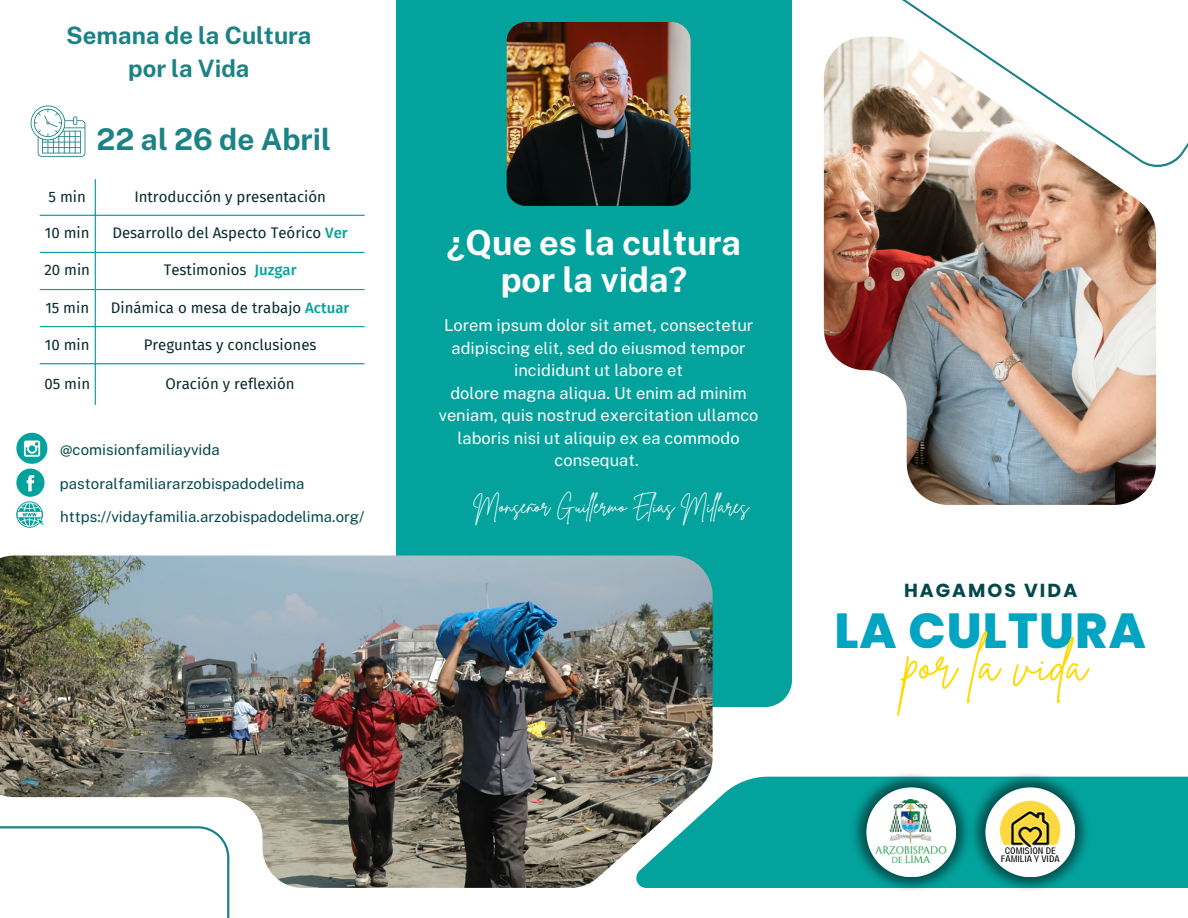
<style>
.page{position:relative;width:1188px;height:918px;background:#fff}
.page>*{position:absolute;margin:0;border:0;box-sizing:border-box;transform-origin:0 0}
.t1{font:51.15px "Brittany Signature";color:#ffda00}
.t2{font:800 49.2px "Poppins";letter-spacing:.025em;color:#01a4c1}
.t3{font:700 34.5px/37.2px "Public Sans";color:#fff;text-align:center}
.t4{font:700 30px "Public Sans";color:#1d8286}
.t5{font:700 24px/32.7px "Public Sans";color:#1d8286;text-align:center}
.t6{font:20.7px "Brittany Signature";color:#fff}
.t7{font:700 18.9px "Poppins";letter-spacing:.11em;color:#04484b}
.t8{font:16.5px/22.5px "Public Sans";color:#fff;text-align:center}
.t9{font:15px "Fira Sans";color:#072a2b}
.t10{font:15px "Public Sans";color:#04484b}
.t11{font:500 15px "Fira Sans";color:#04a29d}
.t12{font:9.3px/8.2px "Lazord";color:#000;text-align:center}
.s1{font-weight:500;color:#04a29d}
</style>
<div class="page">
<svg style="left:867px;top:0;width:321px;height:167px"></svg>
<img style="left:824px;top:37px;width:332px;height:468px">
<div style="left:712px;top:777px;width:476px;height:111px;background:#04a29d"></div>
<div style="left:396px;top:0;width:396px;height:707px;background:#04a29d"></div>
<img style="left:0;top:556px;width:712px;height:332px">
<img style="left:851px;top:774px;width:239px;height:116px">
<div style="left:866px;top:787px;width:90px;height:90px;background:#fff;border-radius:50%"></div>
<img style="left:872px;top:800px;width:78px;height:63px">
<div style="left:985px;top:787px;width:90px;height:90px;background:#fff;border-radius:50%"></div>
<img style="left:1000px;top:800px;width:61px;height:46px">
<img style="left:507px;top:22px;width:184px;height:184px;border-radius:19px">
<svg style="left:31px;top:105px;width:54px;height:52px"></svg>
<svg style="left:40px;top:179px;width:325px;height:226px"></svg>
<hr style="left:95px;top:179px;width:1px;height:226px;background:#04a29d">
<hr style="left:40px;top:215px;width:324px;height:1px;background:#04a29d">
<hr style="left:40px;top:252px;width:324px;height:1px;background:#04a29d">
<hr style="left:40px;top:289px;width:324px;height:1px;background:#04a29d">
<hr style="left:40px;top:326px;width:324px;height:1px;background:#04a29d">
<hr style="left:40px;top:363px;width:324px;height:1px;background:#04a29d">
<div style="left:16px;top:433px;width:31px;height:31px;background:#04a29d;border-radius:50%"></div>
<svg style="left:24px;top:441px;width:16px;height:16px"></svg>
<svg style="left:16px;top:469px;width:28px;height:58px"></svg>
<p class="t5" style="left:66px;top:19px;width:247px">Semana de la Cultura por la Vida</p>
<p class="t4" style="left:97px;top:122px;width:236px">22 al 26 de Abril</p>
<p class="t9" style="left:49px;top:188px;width:39px">5 min</p>
<p class="t9" style="left:134px;top:188px;width:193px">Introducción y presentación</p>
<p class="t9" style="left:45px;top:224px;width:46px">10 min</p>
<p class="t9" style="left:112px;top:224px;width:237px">Desarrollo del Aspecto Teórico <span class="s1">Ver</span></p>
<p class="t9" style="left:44px;top:261px;width:47px">20 min</p>
<p class="t9" style="left:164px;top:261px;width:84px">Testimonios</p>
<p class="t11" style="left:254px;top:261px;width:44px">Juzgar</p>
<p class="t9" style="left:45px;top:299px;width:45px">15 min</p>
<p class="t9" style="left:111px;top:299px;width:240px">Dinámica o mesa de trabajo <span class="s1">Actuar</span></p>
<p class="t9" style="left:45px;top:336px;width:46px">10 min</p>
<p class="t9" style="left:144px;top:336px;width:174px">Preguntas y conclusiones</p>
<h6 class="t9" style="left:44px;top:375px;width:47px">05 min</h6>
<h1 class="t9" style="left:166px;top:375px;width:131px">Oración y reflexión</h1>
<p class="t10" style="left:60px;top:441px;width:161px">@comisionfamiliayvida</p>
<h2 class="t10" style="left:60px;top:474px;width:246px">pastoralfamiliararzobispadodelima</h2>
<p class="t10" style="left:60px;top:508px;width:306px">https://vidayfamilia.arzobispadodelima.org/</p>
<h4 class="t3" style="left:447px;top:224px;width:296px">¿Que es la cultura por la vida?</h4>
<p class="t8" style="left:444px;top:314px;width:311px">Lorem ipsum dolor sit amet, consectetur adipiscing elit, sed do eiusmod tempor incididunt ut labore et</p>
<p class="t8" style="left:439px;top:381px;width:321px">dolore magna aliqua. Ut enim ad minim veniam, quis nostrud exercitation ullamco laboris nisi ut aliquip ex ea commodo consequat.</p>
<p class="t6" style="left:473px;top:492px;width:277px">Monseñor Guil ermo Elias Milares</p>
<p class="t7" style="left:904px;top:577px;width:175px">HAGAMOS VIDA</p>
<p class="t2" style="left:834px;top:596px;width:313px">LA CULTURA</p>
<p class="t1" style="left:904px;top:631px;width:184px">por la vida</p>
<p class="t12" style="left:1001px;top:848px;width:60px">COMISION DE<br>FAMILIA Y VIDA</p>
</div>
